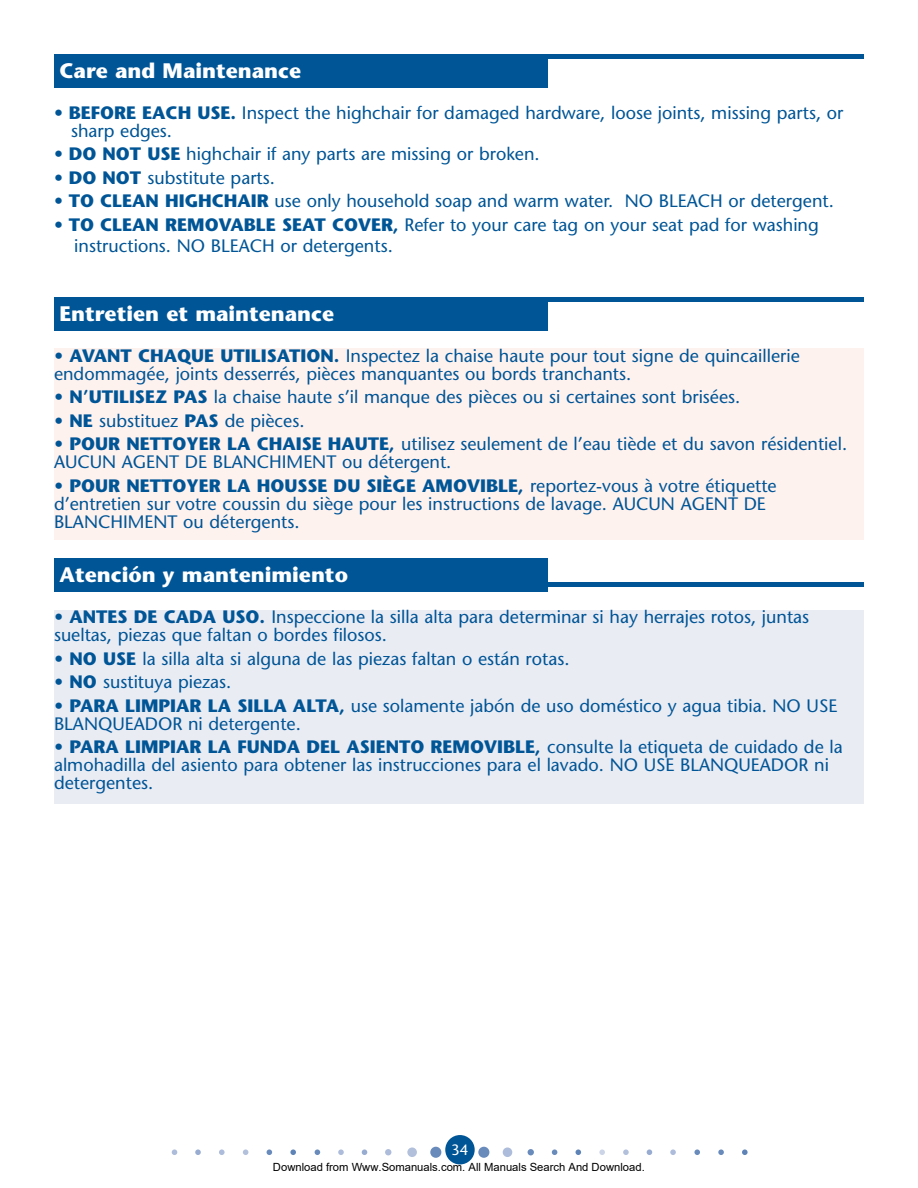
<style>
.page{position:relative;width:918px;height:1188px;background:#fff}
.page>*{position:absolute;margin:0;border:0;box-sizing:border-box;transform-origin:0 0}
.t1{font:700 21px "Stone Sans";color:#fff}
.t2{font:18px/18px "Stone Sans";color:#005596}
.t3{font:15px "Stone Sans";color:#fff}
.t4{font:11.25px "Arial";color:#000}
.s1{font-weight:700}
</style>
<div class="page">
<svg style="left:195px;top:1149px;width:6px;height:6px"></svg>
<svg style="left:219px;top:1149px;width:6px;height:6px"></svg>
<svg style="left:243px;top:1149px;width:5px;height:6px"></svg>
<svg style="left:267px;top:1149px;width:5px;height:6px"></svg>
<svg style="left:290px;top:1149px;width:6px;height:6px"></svg>
<svg style="left:315px;top:1149px;width:5px;height:6px"></svg>
<svg style="left:172px;top:1149px;width:5px;height:6px"></svg>
<div style="left:503px;top:1147px;width:9px;height:10px;background:#acbcda;border-radius:50%"></div>
<svg style="left:362px;top:1149px;width:5px;height:6px"></svg>
<svg style="left:385px;top:1149px;width:6px;height:6px"></svg>
<div style="left:407px;top:1147px;width:10px;height:10px;background:#b2c0dc;border-radius:50%"></div>
<div style="left:430px;top:1147px;width:11px;height:11px;background:#688bbc;border-radius:50%"></div>
<div style="left:478px;top:1147px;width:11px;height:11px;background:#688bbc;border-radius:50%"></div>
<svg style="left:338px;top:1149px;width:6px;height:6px"></svg>
<svg style="left:742px;top:1149px;width:6px;height:6px"></svg>
<svg style="left:718px;top:1149px;width:6px;height:6px"></svg>
<svg style="left:694px;top:1149px;width:6px;height:6px"></svg>
<svg style="left:670px;top:1149px;width:6px;height:6px"></svg>
<svg style="left:623px;top:1149px;width:6px;height:6px"></svg>
<svg style="left:599px;top:1149px;width:6px;height:6px"></svg>
<svg style="left:576px;top:1149px;width:5px;height:6px"></svg>
<svg style="left:552px;top:1149px;width:5px;height:6px"></svg>
<svg style="left:528px;top:1149px;width:6px;height:6px"></svg>
<svg style="left:647px;top:1149px;width:5px;height:6px"></svg>
<div style="left:445px;top:1135px;width:30px;height:29px;background:#005596;border-radius:50%"></div>
<div style="left:54px;top:54px;width:493px;height:33px;background:#005596"></div>
<div style="left:54px;top:54px;width:810px;height:5px;background:#005596"></div>
<div style="left:54px;top:349px;width:810px;height:191px;background:#fef2ef"></div>
<div style="left:54px;top:297px;width:493px;height:33px;background:#005596"></div>
<div style="left:54px;top:297px;width:810px;height:5px;background:#005596"></div>
<div style="left:54px;top:610px;width:810px;height:194px;background:#eaecf4"></div>
<div style="left:54px;top:558px;width:493px;height:33px;background:#005596"></div>
<div style="left:54px;top:582px;width:810px;height:5px;background:#005596"></div>
<p class="t1" style="left:60px;top:63px;width:243px">Care and Maintenance</p>
<p class="t2" style="left:71px;top:106px;width:774px;text-indent:-17px">• <span class="s1">BEFORE EACH USE.</span> Inspect the highchair for damaged hardware, loose joints, missing parts, or sharp edges.</p>
<p class="t2" style="left:54px;top:147px;width:487px">• <span class="s1">DO NOT USE</span> highchair if any parts are missing or broken.</p>
<p class="t2" style="left:54px;top:170px;width:222px">• <span class="s1">DO NOT</span> substitute parts.</p>
<p class="t2" style="left:54px;top:194px;width:781px">• <span class="s1">TO CLEAN HIGHCHAIR</span> use only household soap and warm water. NO BLEACH or detergent.</p>
<p class="t2" style="left:74px;top:215px;width:746px;line-height:21.6px;text-indent:-20px">• <span class="s1">TO CLEAN REMOVABLE SEAT COVER,</span> Refer to your care tag on your seat pad for washing instructions. NO BLEACH or detergents.</p>
<p class="t1" style="left:60px;top:306px;width:276px">Entretien et maintenance</p>
<p class="t2" style="left:54px;top:349px;width:747px"><span class="s1">• AVANT CHAQUE UTILISATION.</span> Inspectez la chaise haute pour tout signe de quincaillerie endommagée, joints desserrés, pièces manquantes ou bords tranchants.</p>
<p class="t2" style="left:54px;top:390px;width:688px"><span class="s1">• N’UTILISEZ PAS</span> la chaise haute s’il manque des pièces ou si certaines sont brisées.</p>
<p class="t2" style="left:54px;top:413px;width:252px"><span class="s1">• NE</span> substituez <span class="s1">PAS</span> de pièces.</p>
<p class="t2" style="left:54px;top:437px;width:795px"><span class="s1">• POUR NETTOYER LA CHAISE HAUTE,</span> utilisez seulement de l’eau tiède et du savon résidentiel.<br>AUCUN AGENT DE BLANCHIMENT ou détergent.</p>
<p class="t2" style="left:54px;top:478px;width:724px"><span class="s1">• POUR NETTOYER LA HOUSSE DU SIÈGE AMOVIBLE,</span> reportez-vous à votre étiquette d’entretien sur votre coussin du siège pour les instructions de lavage. AUCUN AGENT DE<br>BLANCHIMENT ou détergents.</p>
<p class="t1" style="left:60px;top:567px;width:290px">Atención y mantenimiento</p>
<p class="t2" style="left:54px;top:610px;width:757px"><span class="s1">• ANTES DE CADA USO.</span> Inspeccione la silla alta para determinar si hay herrajes rotos, juntas sueltas, piezas que faltan o bordes filosos.</p>
<p class="t2" style="left:54px;top:651px;width:517px"><span class="s1">• NO USE</span> la silla alta si alguna de las piezas faltan o están rotas.</p>
<p class="t2" style="left:54px;top:675px;width:179px"><span class="s1">• NO</span> sustituya piezas.</p>
<p class="t2" style="left:54px;top:698px;width:785px"><span class="s1">• PARA LIMPIAR LA SILLA ALTA,</span> use solamente jabón de uso doméstico y agua tibia. NO USE<br>BLANQUEADOR ni detergente.</p>
<p class="t2" style="left:54px;top:740px;width:790px"><span class="s1">• PARA LIMPIAR LA FUNDA DEL ASIENTO REMOVIBLE,</span> consulte la etiqueta de cuidado de la almohadilla del asiento para obtener las instrucciones para el lavado. NO USE BLANQUEADOR ni detergentes.</p>
<p class="t3" style="left:451px;top:1144px;width:19px">34</p>
<p class="t4" style="left:273px;top:1160px;width:373px">Download from Www.Somanuals.com. All Manuals Search And Download.</p>
</div>
